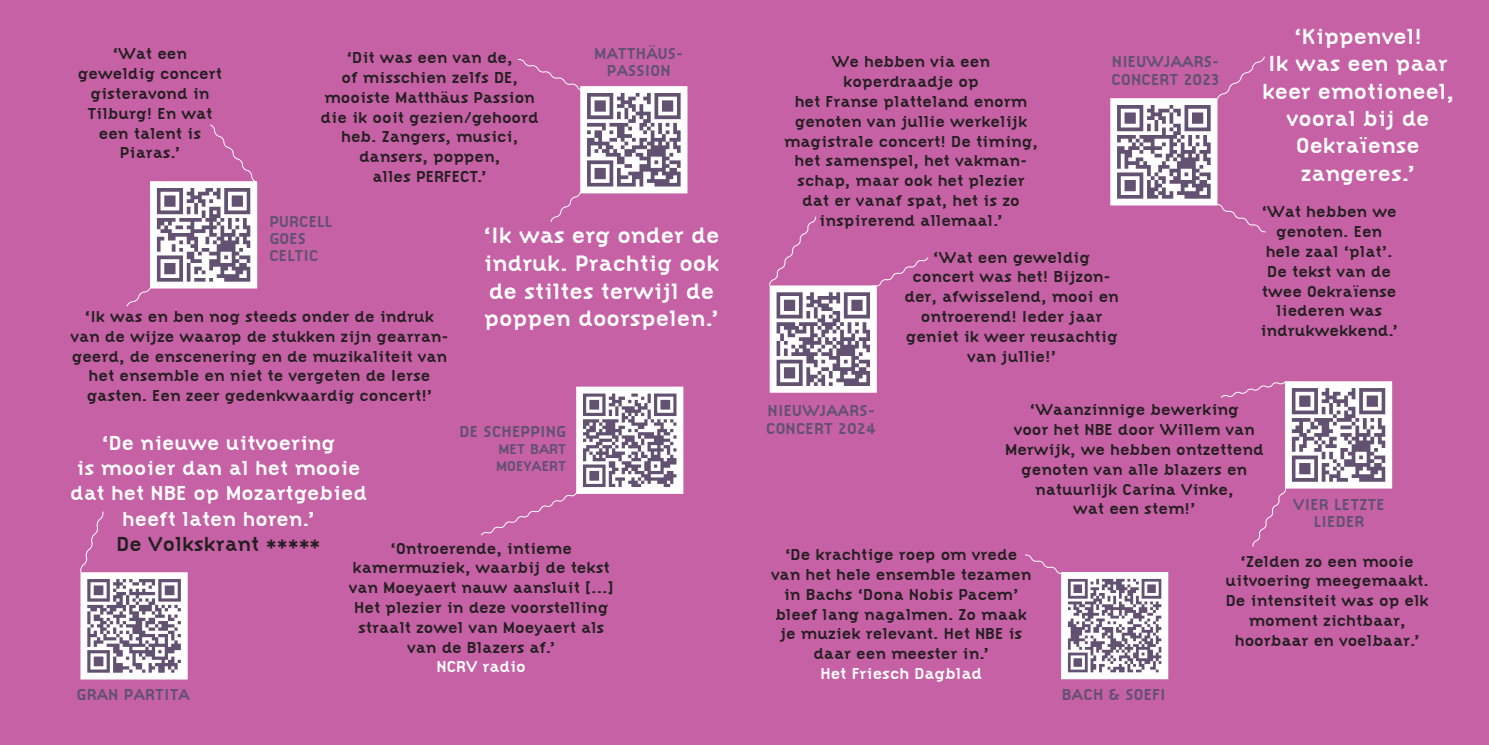
<style>
.page{position:relative;width:1489px;height:745px;background:#fff}
.page>*{position:absolute;margin:0;border:0;box-sizing:border-box;transform-origin:0 0}
.t1{font:700 23.1px/27.8px "Citizen OT";color:#fff}
.t2{font:700 22.75px/27.3px "Citizen OT";color:#fff;text-align:center}
.t3{font:700 21px/25.2px "Citizen OT";color:#fff;text-align:center}
.t4{font:700 16.45px/19.8px "Citizen OT";color:#231f20;text-align:center}
.t5{font:700 16.45px/17.3px "Citizen OT";letter-spacing:.01em;color:#605170}
.t6{font:700 16.45px "Citizen OT";color:#fff}
.t7{font:700 14.88px/17.3px "Citizen OT";letter-spacing:.01em;color:#605170}
.s1{color:#231f20}
.s2{font-family:"Moderat";font-size:26.25px;color:#231f20}
</style>
<div class="page">
<div style="left:0;top:0;width:1488px;height:744px;background:#c661a5"></div>
<svg style="left:80px;top:511px;width:108px;height:169px"></svg>
<svg style="left:481px;top:386px;width:203px;height:150px"></svg>
<svg style="left:518px;top:59px;width:170px;height:163px"></svg>
<svg style="left:126px;top:124px;width:132px;height:183px"></svg>
<svg style="left:769px;top:216px;width:159px;height:177px"></svg>
<svg style="left:1110px;top:56px;width:156px;height:176px"></svg>
<svg style="left:1221px;top:381px;width:172px;height:166px"></svg>
<svg style="left:1025px;top:554px;width:144px;height:126px"></svg>
<p class="t4" style="left:78px;top:44px;width:146px">‘Wat een geweldig concert gisteravond in<br>Tilburg! En wat een talent is<br>Piaras.’</p>
<p class="t4" style="left:320px;top:48px;width:220px">‘Dit was een van de,<br>of misschien zelfs DE, mooiste Matthäus Passion die ik ooit gezien/gehoord heb. Zangers, musici, dansers, poppen,<br>alles PERFECT.’</p>
<p class="t5" style="left:594px;top:45px;width:90px;text-align:center">MATTHÄUS-<br>PASSION</p>
<p class="t5" style="left:269px;top:212px;width:65px">PURCELL<br>GOES<br>CELTIC</p>
<p class="t4" style="left:70px;top:306px;width:380px">‘Ik was en ben nog steeds onder de indruk van de wijze waarop de stukken zijn gearran&shy;geerd, de enscenering en de muzikaliteit van het ensemble en niet te vergeten de Ierse gasten. Een zeer gedenkwaardig concert!’</p>
<h1 class="t1" style="left:483px;top:221px;width:237px">‘Ik was erg onder de indruk. Prachtig ook de stiltes terwijl de poppen doorspelen.’</h1>
<p class="t5" style="left:459px;top:422px;width:108px">DE SCHEPPING</p>
<p class="t7" style="left:496px;top:440px;width:72px">MET BART<br>MOEYAERT</p>
<p class="t3" style="left:70px;top:429px;width:298px">‘De nieuwe uitvoering<br>is mooier dan al het mooie dat het NBE op Mozartgebied heeft laten horen.’<br><span class="s1">De Volkskrant</span> <span class="s2">*****</span></p>
<p class="t4" style="left:349px;top:538px;width:266px">‘Ontroerende, intieme kamermuziek, waarbij de tekst van Moeyaert nauw aansluit [...]<br>Het plezier in deze voorstelling straalt zowel van Moeyaert als van de Blazers af.’</p>
<p class="t6" style="left:436px;top:656px;width:91px">NCRV radio</p>
<p class="t5" style="left:77px;top:685px;width:115px">GRAN PARTITA</p>
<p class="t4" style="left:784px;top:52px;width:255px">We hebben via een koperdraadje op<br>het Franse platteland enorm genoten van jullie werkelijk magistrale concert! De timing, het samenspel, het vakman&shy;schap, maar ook het plezier dat er vanaf spat, het is zo inspirerend allemaal.’</p>
<p class="t4" style="left:904px;top:247px;width:216px">‘Wat een geweldig concert was het! Bijzon&shy;der, afwisselend, mooi en ontroerend! Ieder jaar geniet ik weer reusachtig van jullie!’</p>
<p class="t5" style="left:1111px;top:53px;width:110px">NIEUWJAARS-<br>CONCERT 2023</p>
<h2 class="t2" style="left:1261px;top:23px;width:193px">‘Kippenvel!<br>Ik was een paar keer emotioneel, vooral bij de<br>Oekraïense zangeres.’</h2>
<p class="t4" style="left:1260px;top:202px;width:139px">‘Wat hebben we genoten. Een hele zaal ‘plat’.<br>De tekst van de twee Oekraïense liederen was indrukwekkend.’</p>
<p class="t4" style="left:1004px;top:399px;width:260px">‘Waanzinnige bewerking<br>voor het NBE door Willem van<br>Merwijk, we hebben ontzettend genoten van alle blazers en natuurlijk Carina Vinke,<br>wat een stem!’</p>
<p class="t5" style="left:766px;top:402px;width:112px">NIEUWJAARS-<br>CONCERT 2024</p>
<p class="t5" style="left:1293px;top:495px;width:93px;text-align:center">VIER LETZTE<br>LIEDER</p>
<p class="t4" style="left:1225px;top:550px;width:205px">‘Zelden zo een mooie uitvoering meegemaakt.<br>De intensiteit was op elk moment zichtbaar, hoorbaar en voelbaar.’</p>
<p class="t4" style="left:771px;top:544px;width:262px">‘De krachtige roep om vrede van het hele ensemble tezamen in Bachs ‘Dona Nobis Pacem’ bleef lang nagalmen. Zo maak je muziek relevant. Het NBE is daar een meester in.’</p>
<p class="t6" style="left:820px;top:663px;width:163px">Het Friesch Dagblad</p>
<p class="t5" style="left:1061px;top:685px;width:105px">BACH &amp; SOEFI</p>
</div>
